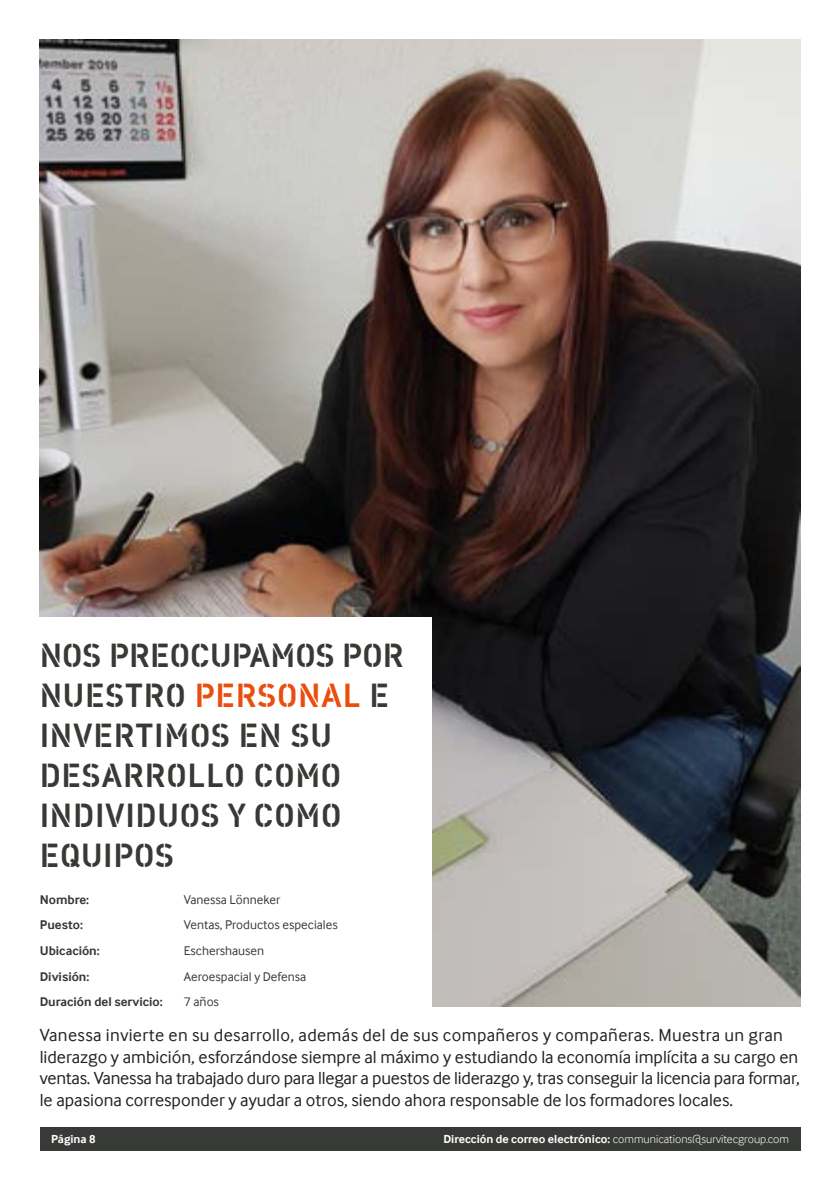
<style>
.page{position:relative;width:840px;height:1191px;background:#fff}
.page>*{position:absolute;margin:0;border:0;box-sizing:border-box;transform-origin:0 0}
.t1{font:34px/40px "Vtg Stencil DIN";letter-spacing:.02em;color:#373935}
.t2{font:18px/21.6px "Inter Face";color:#202124}
.t3{font:13px "Inter Face";color:#373a36}
.t4{font:700 13px "Inter Face";color:#373a36}
.t5{font:300 12px "Inter Face";color:#fff}
.t6{font:700 12px "Inter Face";color:#fff}
.s1{color:#e94e0f}
.s2{font-weight:700}
</style>
<div class="page">
<div style="left:40px;top:1127px;width:759px;height:24px;background:#373a36"></div>
<img style="left:40px;top:40px;width:759px;height:966px">
<div style="left:0;top:617px;width:431px;height:412px;background:#fff"></div>
<h1 class="t1" style="left:40px;top:636px;width:365px">NOS PREOCUPAMOS POR<br>NUESTRO <span class="s1">PERSONAL</span> E<br>INVERTIMOS EN SU<br>DESARROLLO COMO<br>INDIVIDUOS Y COMO<br>EQUIPOS</h1>
<p class="t4" style="left:40px;top:891px;width:51px">Nombre:</p>
<p class="t3" style="left:184px;top:891px;width:98px">Vanessa Lönneker</p>
<p class="t4" style="left:40px;top:917px;width:45px">Puesto:</p>
<p class="t3" style="left:184px;top:917px;width:155px">Ventas, Productos especiales</p>
<p class="t4" style="left:40px;top:943px;width:61px">Ubicación:</p>
<p class="t3" style="left:184px;top:943px;width:82px">Eschershausen</p>
<p class="t4" style="left:40px;top:968px;width:51px">División:</p>
<p class="t3" style="left:184px;top:969px;width:124px">Aeroespacial y Defensa</p>
<p class="t4" style="left:40px;top:994px;width:124px">Duración del servicio:</p>
<p class="t3" style="left:184px;top:994px;width:37px">7 años</p>
<p class="t2" style="left:40px;top:1026px;width:761px">Vanessa invierte en su desarrollo, además del de sus compañeros y compañeras. Muestra un gran liderazgo y ambición, esforzándose siempre al máximo y estudiando la economía implícita a su cargo en ventas. Vanessa ha trabajado duro para llegar a puestos de liderazgo y, tras conseguir la licencia para formar, le apasiona corresponder y ayudar a otros, siendo ahora responsable de los formadores locales.</p>
<p class="t6" style="left:51px;top:1132px;width:46px">Página 8</p>
<p class="t5" style="left:443px;top:1131px;width:347px"><span class="s2">Dirección de correo electrónico:</span> communications@survitecgroup.com</p>
</div>
